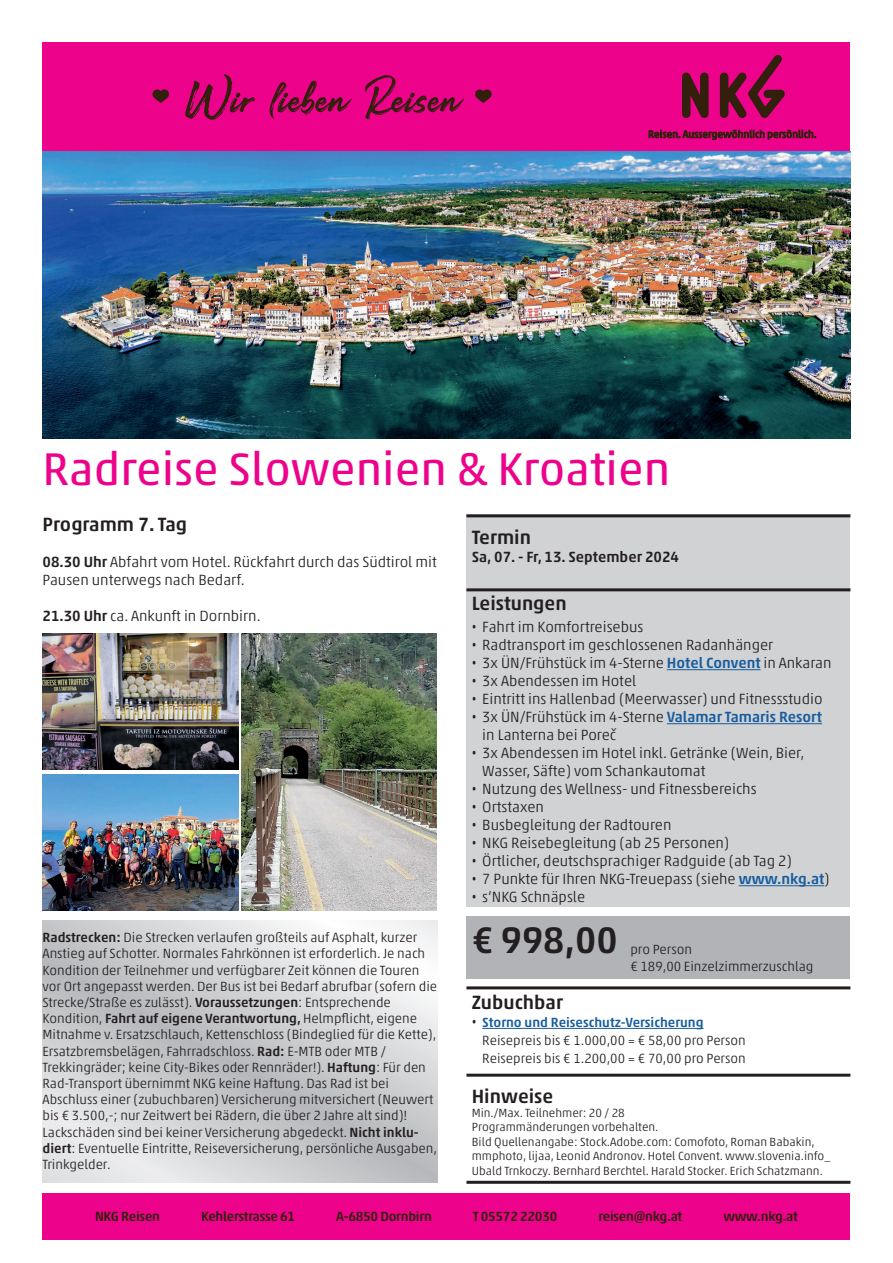
<style>
.page{position:relative;width:893px;height:1263px;background:#fff}
.page>*{position:absolute;margin:0;border:0;box-sizing:border-box;transform-origin:0 0}
.t1{font:46.5px "Akko Pro";color:#ed028c}
.t2{font:500 37.5px "Akko Pro";color:#231f20}
.t3{font:500 19.5px "Akko Pro";color:#231f20}
.t4{font:300 15px/18px "Akko Pro";color:#231f20}
.t5{font:500 15px "Akko Pro";color:#231f20}
.t6{font:300 13.5px/16.2px "Akko Pro";color:#231f20}
.t7{font:500 13.5px "Akko Pro";letter-spacing:-.02em;color:#321f0c}
.t8{font:300 12px/14.4px "Akko Pro";color:#231f20}
.s1{font-weight:500}
.s2{font-family:"Gotham Condensed";font-weight:400}
.s3{font-weight:500;color:#175d9e}
.s4{font-family:"Gotham Condensed";font-weight:400;font-size:15px}
</style>
<div class="page">
<div style="left:43px;top:1193px;width:807px;height:46px;background:#ed028c"></div>
<div style="left:466px;top:514px;width:384px;height:72px;background:#d1d2d4"></div>
<div style="left:466px;top:916px;width:384px;height:63px;background:#b2b3b7"></div>
<div style="left:466px;top:586px;width:384px;height:321px;background:#d1d2d4"></div>
<hr style="left:482px;top:1028px;width:222px;height:1px;background:#175d9e">
<hr style="left:667px;top:669px;width:93px;height:1px;background:#175d9e">
<hr style="left:667px;top:723px;width:155px;height:1px;background:#175d9e">
<hr style="left:739px;top:885px;width:85px;height:1px;background:#175d9e">
<hr style="left:466px;top:588px;width:384px;height:3px;background:#231f20">
<hr style="left:466px;top:986px;width:384px;height:3px;background:#231f20">
<hr style="left:466px;top:1074px;width:384px;height:3px;background:#231f20">
<hr style="left:466px;top:1181px;width:384px;height:3px;background:#231f20">
<hr style="left:466px;top:514px;width:384px;height:3px;background:#231f20">
<div style="left:43px;top:43px;width:807px;height:109px;background:#ed028c"></div>
<svg style="left:475px;top:89px;width:17px;height:14px"></svg>
<svg style="left:152px;top:89px;width:17px;height:14px"></svg>
<svg style="left:185px;top:74px;width:70px;height:46px"></svg>
<svg style="left:270px;top:81px;width:82px;height:38px"></svg>
<svg style="left:365px;top:75px;width:99px;height:45px"></svg>
<img style="left:43px;top:152px;width:807px;height:287px">
<svg style="left:649px;top:129px;width:167px;height:12px"></svg>
<svg style="left:682px;top:72px;width:27px;height:46px"></svg>
<svg style="left:720px;top:55px;width:65px;height:63px"></svg>
<svg style="left:43px;top:920px;width:395px;height:262px;background:#d2d2d4"></svg>
<img style="left:43px;top:633px;width:195px;height:136px">
<img style="left:241px;top:633px;width:196px;height:278px">
<img style="left:43px;top:775px;width:195px;height:136px">
<h1 class="t1" style="left:43px;top:441px;width:629px">Radreise Slowenien &amp; Kroatien</h1>
<h3 class="t3" style="left:43px;top:512px;width:146px">Programm 7. Tag</h3>
<p class="t4" style="left:43px;top:552px;width:396px"><span class="s1">08.30 Uhr</span> Abfahrt vom Hotel. Rückfahrt durch das Südtirol mit<br>Pausen unterwegs nach Bedarf.</p>
<p class="t4" style="left:43px;top:606px;width:220px"><span class="s1">21.30 Uhr</span> ca. Ankunft in Dornbirn.</p>
<p class="t6" style="left:43px;top:929px;width:396px"><span class="s1">Radstrecken:</span> Die Strecken verlaufen großteils auf Asphalt, kurzer Anstieg auf Schotter. Normales Fahrkönnen ist erforderlich. Je nach Kondition der Teilnehmer und verfügbarer Zeit können die Touren vor Ort angepasst werden. Der Bus ist bei Bedarf abrufbar (sofern die Strecke/Straße es zulässt). <span class="s1">Voraussetzungen</span>: Entsprechende Kondition, <span class="s1">Fahrt auf eigene Verantwortung,</span> Helmpflicht, eigene Mitnahme v. Ersatzschlauch, Kettenschloss (Bindeglied für die Kette), Ersatzbremsbelägen, Fahrradschloss. <span class="s1">Rad:</span> E-MTB oder MTB / Trekkingräder; keine City-Bikes oder Rennräder!). <span class="s1">Haftung</span>: Für den Rad-Transport übernimmt NKG keine Haftung. Das Rad ist bei Abschluss einer (zubuchbaren) Versicherung mitversichert (Neuwert bis € 3.500,-; nur Zeitwert bei Rädern, die über 2 Jahre alt sind)!<br>Lackschäden sind bei keiner Versicherung abgedeckt. <span class="s1">Nicht inklu&shy;diert</span>: Eventuelle Eintritte, Reiseversicherung, persönliche Ausgaben, Trinkgelder.</p>
<h3 class="t3" style="left:472px;top:525px;width:61px">Termin</h3>
<p class="t5" style="left:472px;top:547px;width:209px">Sa, 07. - Fr, 13. September 2024</p>
<h3 class="t3" style="left:472px;top:591px;width:96px">Leistungen</h3>
<p class="t4" style="left:472px;top:618px;width:173px"><span class="s2">•</span> Fahrt im Komfortreisebus</p>
<p class="t4" style="left:472px;top:636px;width:303px"><span class="s2">•</span> Radtransport im geschlossenen Radanhänger</p>
<p class="t4" style="left:472px;top:654px;width:361px"><span class="s2">•</span> 3x ÜN/Frühstück im 4-Sterne <span class="s3">Hotel Convent</span> in Ankaran</p>
<p class="t4" style="left:472px;top:672px;width:166px"><span class="s2">•</span> 3x Abendessen im Hotel</p>
<p class="t4" style="left:472px;top:690px;width:352px"><span class="s2">•</span> Eintritt ins Hallenbad (Meerwasser) und Fitnessstudio</p>
<p class="t4" style="left:482px;top:708px;width:341px;text-indent:-10px"><span class="s2">•</span> 3x ÜN/Frühstück im 4-Sterne <span class="s3">Valamar Tamaris Resort </span>in Lanterna bei Poreč</p>
<p class="t4" style="left:482px;top:744px;width:324px;text-indent:-10px"><span class="s2">•</span> 3x Abendessen im Hotel inkl. Getränke (Wein, Bier,<br>Wasser, Säfte) vom Schankautomat</p>
<p class="t4" style="left:472px;top:780px;width:286px"><span class="s2">•</span> Nutzung des Wellness- und Fitnessbereichs</p>
<p class="t4" style="left:472px;top:798px;width:74px"><span class="s2">•</span> Ortstaxen</p>
<p class="t4" style="left:472px;top:816px;width:201px"><span class="s2">•</span> Busbegleitung der Radtouren</p>
<p class="t4" style="left:472px;top:834px;width:259px"><span class="s2">•</span> NKG Reisebegleitung (ab 25 Personen)</p>
<p class="t4" style="left:472px;top:852px;width:322px"><span class="s2">•</span> Örtlicher, deutschsprachiger Radguide (ab Tag 2)</p>
<p class="t4" style="left:472px;top:870px;width:359px"><span class="s2">•</span> 7 Punkte für Ihren NKG-Treuepass (siehe <span class="s3">www.nkg.at</span>)</p>
<p class="t4" style="left:472px;top:888px;width:115px"><span class="s2">•</span> s‘NKG Schnäpsle</p>
<h2 class="t2" style="left:472px;top:917px;width:147px">€ 998,00</h2>
<p class="t6" style="left:630px;top:941px;width:185px">pro Person<br>€ 189,00 Einzelzimmerzuschlag</p>
<h3 class="t3" style="left:472px;top:990px;width:93px">Zubuchbar</h3>
<p class="t6" style="left:482px;top:1013px;width:265px;line-height:18px;text-indent:-10px"><span class="s4">•</span> <span class="s3">Storno und Reiseschutz-Versicherung<br></span>Reisepreis bis € 1.000,00 = € 58,00 pro Person<br>Reisepreis bis € 1.200,00 = € 70,00 pro Person</p>
<h3 class="t3" style="left:472px;top:1084px;width:83px">Hinweise</h3>
<p class="t8" style="left:472px;top:1105px;width:360px">Min./Max. Teilnehmer: 20 / 28<br>Programmänderungen vorbehalten.<br>Bild Quellenangabe: Stock.Adobe.com: Comofoto, Roman Babakin, mmphoto, lijaa, Leonid Andronov. Hotel Convent. www.slovenia.info_ Ubald Trnkoczy. Bernhard Berchtel. Harald Stocker. Erich Schatzmann.</p>
<p class="t7" style="left:95px;top:1208px;width:67px">NKG Reisen</p>
<p class="t7" style="left:201px;top:1208px;width:96px">Kehlerstrasse 61</p>
<p class="t7" style="left:336px;top:1208px;width:97px">A-6850 Dornbirn</p>
<p class="t7" style="left:473px;top:1208px;width:86px">T 05572 22030</p>
<p class="t7" style="left:598px;top:1208px;width:85px">reisen@nkg.at</p>
<p class="t7" style="left:723px;top:1208px;width:76px">www.nkg.at</p>
</div>
